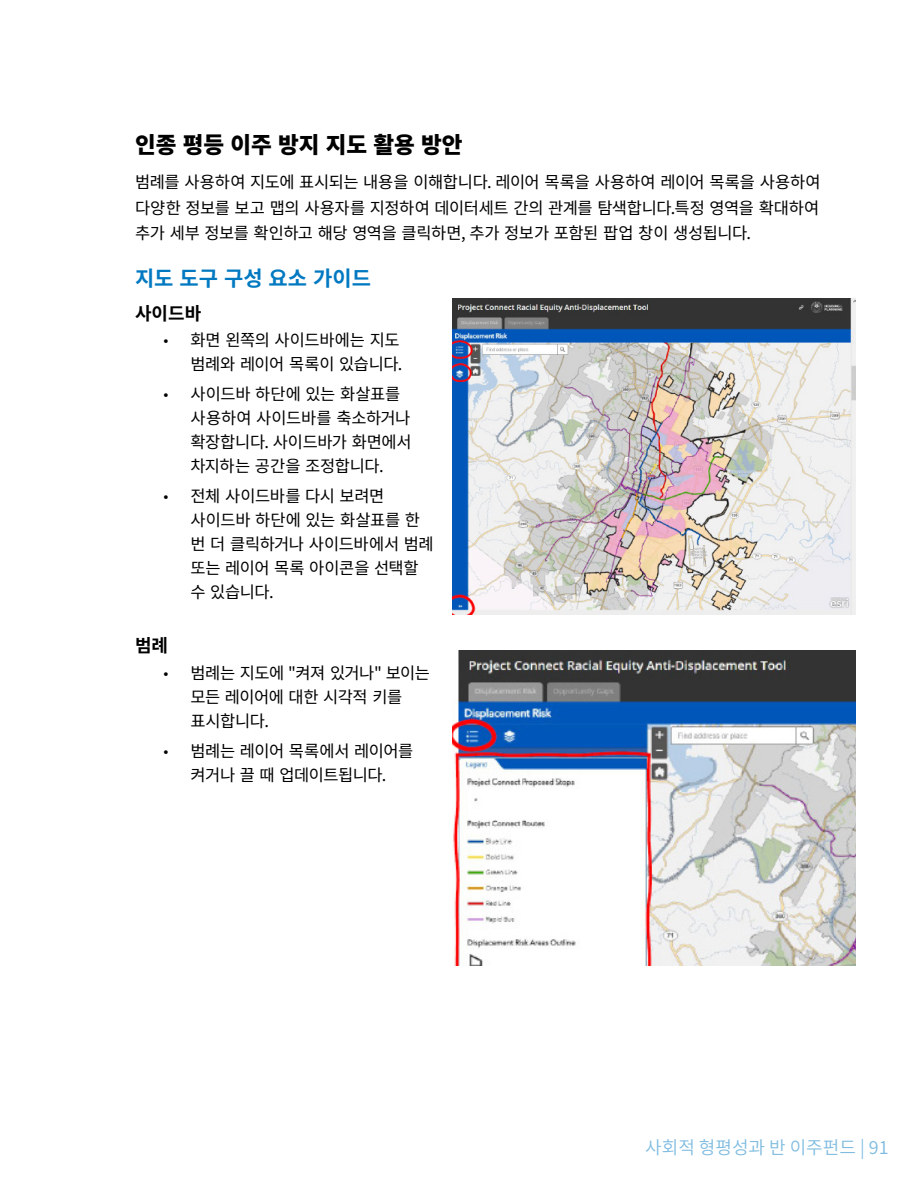
<style>
.page{position:relative;width:918px;height:1188px;background:#fff}
.page>*{position:absolute;margin:0;border:0;box-sizing:border-box;transform-origin:0 0}
.t1{font:900 22.5px "Noto Sans KR";color:#000}
.t2{font:700 21px "Noto Sans KR";color:#0079c1}
.t3{font:18px "Source Han Sans KR";color:#80bce0}
.t4{font:700 18px "Noto Sans KR";color:#000}
.t5{font:16.5px/24px "Noto Sans KR";letter-spacing:-.025em;color:#000}
.s1{font-family:"Koz Go Pr 6 N"}
</style>
<div class="page">
<img style="left:453px;top:298px;width:403px;height:317px">
<img style="left:453px;top:651px;width:403px;height:314px">
<h1 class="t1" style="left:135px;top:132px;width:329px">인종 평등 이주 방지 지도 활용 방안</h1>
<p class="t5" style="left:135px;top:170px;width:687px;line-height:25.5px;text-align:justify">범례를 사용하여 지도에 표시되는 내용을 이해합니다. 레이어 목록을 사용하여 레이어 목록을 사용하여 다양한 정보를 보고 맵의 사용자를 지정하여 데이터세트 간의 관계를 탐색합니다.특정 영역을 확대하여 추가 세부 정보를 확인하고 해당 영역을 클릭하면, 추가 정보가 포함된 팝업 창이 생성됩니다.</p>
<p class="t2" style="left:135px;top:266px;width:238px">지도 도구 구성 요소 가이드</p>
<p class="t4" style="left:135px;top:303px;width:68px">사이드바</p>
<p class="t5" style="left:164px;top:329px;width:240px;text-align:right"><span class="s1">•</span> 화면 왼쪽의 사이드바에는 지도 범례와 레이어 목록이 있습니다.</p>
<p class="t5" style="left:190px;top:383px;width:223px;text-indent:-27px"><span class="s1">•</span> 사이드바 하단에 있는 화살표를 사용하여 사이드바를 축소하거나 확장합니다. 사이드바가 화면에서 차지하는 공간을 조정합니다.</p>
<p class="t5" style="left:190px;top:485px;width:245px;text-indent:-27px"><span class="s1">•</span> 전체 사이드바를 다시 보려면 사이드바 하단에 있는 화살표를 한 번 더 클릭하거나 사이드바에서 범례 또는 레이어 목록 아이콘을 선택할 수 있습니다.</p>
<p class="t4" style="left:135px;top:635px;width:35px">범례</p>
<p class="t5" style="left:190px;top:661px;width:241px;text-indent:-27px"><span class="s1">•</span> 범례는 지도에 "켜져 있거나" 보이는 모든 레이어에 대한 시각적 키를 표시합니다.</p>
<p class="t5" style="left:164px;top:739px;width:251px;text-align:center"><span class="s1">•</span> 범례는 레이어 목록에서 레이어를 켜거나 끌 때 업데이트됩니다.</p>
<p class="t3" style="left:645px;top:1137px;width:245px">사회적 형평성과 반 이주펀드 | 91</p>
</div>
